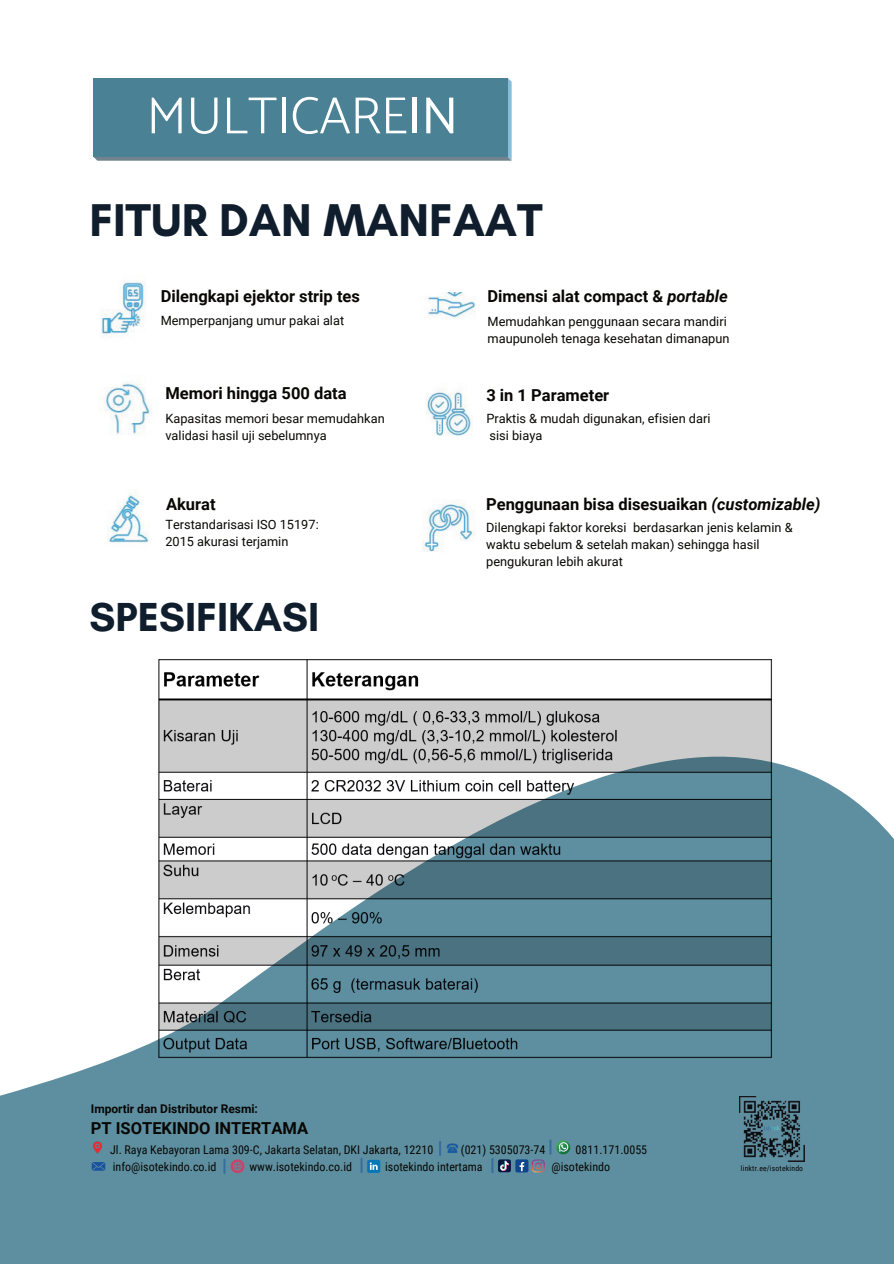
<style>
.page{position:relative;width:894px;height:1264px;background:#fff}
.page>*{position:absolute;margin:0;border:0;box-sizing:border-box;transform-origin:0 0}
.t1{font:300 52.5px "Catamaran";color:#fff}
.t2{font:700 46.8px "Glacial Indifference";color:#0f1d2c}
.t3{font:700 41.25px "Glacial Indifference";color:#0f1d2c}
.t4{font:700 16.5px "Roboto";color:#080704}
.t5{font:12.75px/17.1px "Roboto";color:#080704}
.t6{font:12px "Roboto Condensed";color:#080704}
.t7{font:700 12px "Roboto";color:#080704}
.t8{font:7.65px "Roboto Condensed";letter-spacing:.025em;color:#080704}
.s1{font-weight:400}
.s2{font-style:italic}
</style>
<div class="page">
<svg style="left:0;top:762px;width:893px;height:501px;fill:#5e8fa0"></svg>
<svg style="left:94px;top:78px;width:417px;height:83px;background:#7b919e"></svg>
<div style="left:93px;top:78px;width:414px;height:79px;background:#4a8194"></div>
<img style="left:422px;top:501px;width:53px;height:51px">
<img style="left:427px;top:292px;width:49px;height:27px">
<img style="left:426px;top:390px;width:46px;height:46px">
<img style="left:101px;top:281px;width:45px;height:57px">
<img style="left:105px;top:382px;width:46px;height:53px">
<img style="left:108px;top:494px;width:41px;height:49px">
<img style="left:89px;top:1139px;width:16px;height:16px">
<svg style="left:439px;top:1140px;width:19px;height:15px"></svg>
<img style="left:556px;top:1140px;width:14px;height:14px">
<svg style="left:559px;top:1142px;width:9px;height:9px"></svg>
<svg style="left:92px;top:1161px;width:13px;height:9px"></svg>
<div style="left:515px;top:1159px;width:13px;height:13px;background:#10468b;border-radius:2px"></div>
<svg style="left:519px;top:1162px;width:5px;height:9px"></svg>
<svg style="left:531px;top:1159px;width:13px;height:13px"></svg>
<img style="left:739px;top:1096px;width:65px;height:65px">
<svg style="left:549px;top:1140px;width:2px;height:13px"></svg>
<svg style="left:223px;top:1159px;width:21px;height:14px"></svg>
<svg style="left:491px;top:1158px;width:19px;height:14px"></svg>
<svg style="left:360px;top:1158px;width:20px;height:14px"></svg>
<img style="left:158px;top:659px;width:614px;height:403px">
<h1 class="t1" style="left:147px;top:84px;width:313px">MULTICARE<span class="s1">IN</span></h1>
<h2 class="t2" style="left:89px;top:191px;width:455px">FITUR DAN MANFAAT</h2>
<p class="t4" style="left:161px;top:284px;width:201px">Dilengkapi ejektor strip tes</p>
<p class="t5" style="left:161px;top:312px;width:185px">Memperpanjang umur pakai alat</p>
<p class="t4" style="left:165px;top:381px;width:183px">Memori hingga 500 data</p>
<p class="t5" style="left:165px;top:410px;width:221px">Kapasitas memori besar memudahkan validasi hasil uji sebelumnya</p>
<p class="t4" style="left:166px;top:492px;width:51px">Akurat</p>
<p class="t5" style="left:165px;top:516px;width:155px">Terstandarisasi ISO 15197:<br>2015 akurasi terjamin</p>
<h3 class="t3" style="left:90px;top:591px;width:231px">SPESIFIKASI</h3>
<p class="t4" style="left:487px;top:284px;width:242px">Dimensi alat compact &amp; <span class="s2">portable</span></p>
<p class="t5" style="left:487px;top:312px;width:243px">Memudahkan penggunaan secara mandiri maupunoleh tenaga kesehatan dimanapun</p>
<p class="t4" style="left:486px;top:383px;width:124px">3 in 1 Parameter</p>
<p class="t5" style="left:486px;top:410px;width:225px">Praktis &amp; mudah digunakan, efisien dari sisi biaya</p>
<p class="t4" style="left:486px;top:492px;width:336px">Penggunaan bisa disesuaikan <span class="s2">(customizable)</span></p>
<p class="t5" style="left:486px;top:518px;width:308px">Dilengkapi faktor koreksi berdasarkan jenis kelamin &amp; waktu sebelum &amp; setelah makan) sehingga hasil pengukuran lebih akurat</p>
<p class="t7" style="left:91px;top:1099px;width:169px">Importir dan Distributor Resmi:</p>
<p class="t4" style="left:91px;top:1116px;width:219px">PT ISOTEKINDO INTERTAMA</p>
<p class="t6" style="left:110px;top:1140px;width:324px">Jl. Raya Kebayoran Lama 309-C, Jakarta Selatan, DKI Jakarta, 12210</p>
<p class="t6" style="left:461px;top:1140px;width:86px">(021) 5305073-74</p>
<p class="t6" style="left:575px;top:1140px;width:73px">0811.171.0055</p>
<p class="t6" style="left:113px;top:1157px;width:105px">info@isotekindo.co.id</p>
<p class="t6" style="left:249px;top:1157px;width:104px">www.isotekindo.co.id</p>
<p class="t6" style="left:385px;top:1157px;width:99px">isotekindo intertama</p>
<p class="t6" style="left:551px;top:1157px;width:60px">@isotekindo</p>
<p class="t8" style="left:740px;top:1162px;width:64px">linktr.ee/isotekindo</p>
</div>
